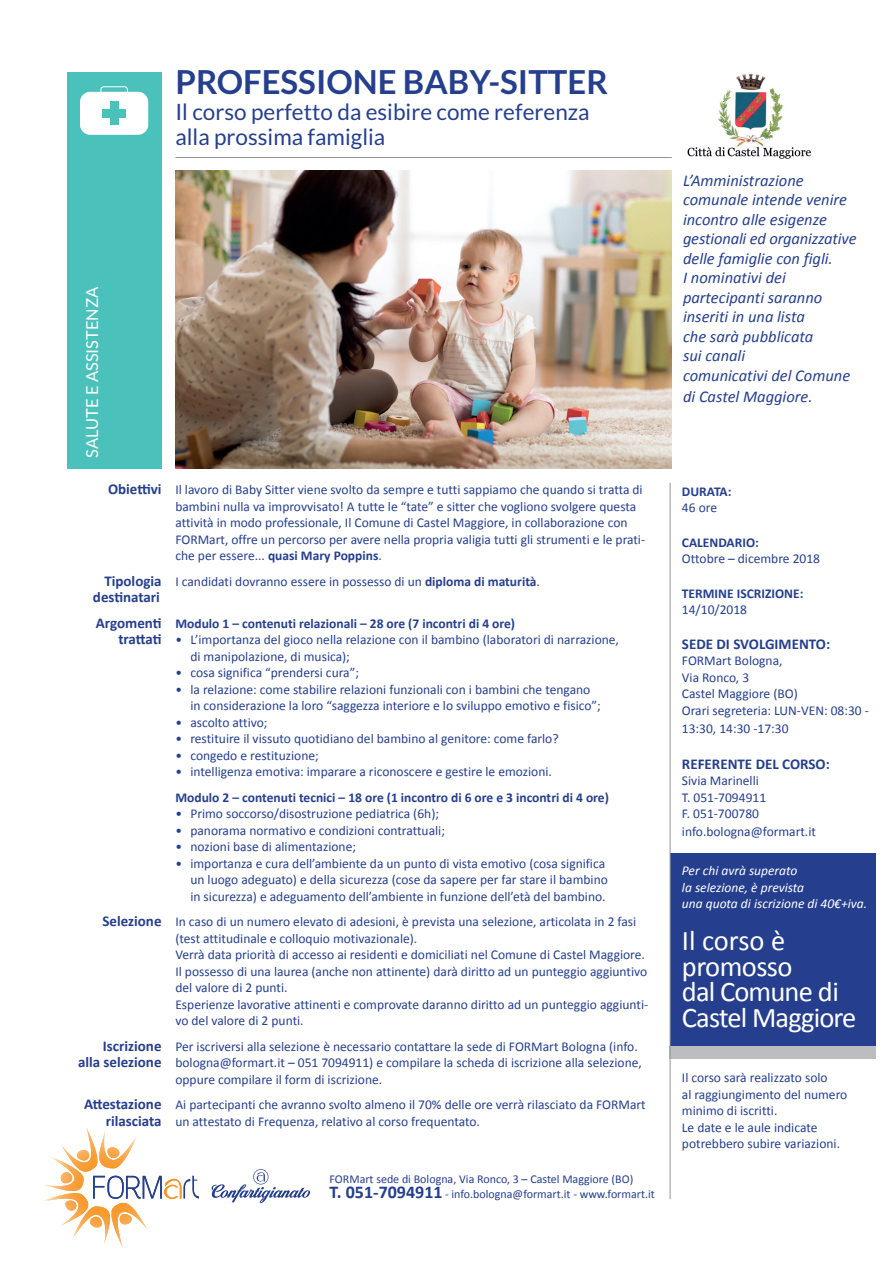
<style>
.page{position:relative;width:893px;height:1263px;background:#fff}
.page>*{position:absolute;margin:0;border:0;box-sizing:border-box;transform-origin:0 0}
.t1{font:700 33px "Lato";color:#253f8e}
.t2{font:28.5px/25.5px "Calibri";letter-spacing:-.03em;color:#fff}
.t3{font:22.5px/25.5px "Lato";color:#253f8e}
.t4{font:italic 16.5px/19.5px "Calibri";color:#253f8e}
.t5{font:16.5px "Lato";color:#fff}
.t6{font:700 15px/16.5px "Calibri";color:#253f8e;text-align:right}
.t7{font:13.5px/16.5px "Calibri";color:#253f8e}
.t8{font:700 13.5px "Calibri";color:#253f8e}
.t9{font:italic 13.5px/16.5px "Calibri";color:#fff}
.t10{font:12px/15px "Calibri";color:#253f8e}
.s1{font-weight:700}
.s2{font-weight:700;font-size:18px}
</style>
<div class="page">
<div style="left:670px;top:854px;width:206px;height:199px;background:#253f8e"></div>
<div style="left:670px;top:1046px;width:206px;height:13px;background:#bcbdc0"></div>
<hr style="left:670px;top:483px;width:1px;height:716px;background:#939598">
<svg style="left:44px;top:1127px;width:155px;height:120px"></svg>
<div style="left:67px;top:72px;width:95px;height:396px;background:#4ac1bb"></div>
<hr style="left:175px;top:157px;width:497px;height:1px;background:#939598">
<img style="left:175px;top:171px;width:497px;height:297px">
<svg style="left:211px;top:1169px;width:99px;height:34px"></svg>
<div style="left:80px;top:92px;width:68px;height:43px;background:#fff;border-radius:10px"></div>
<div style="left:110px;top:101px;width:8px;height:24px;background:#4ac1bb"></div>
<div style="left:102px;top:109px;width:24px;height:8px;background:#4ac1bb"></div>
<svg style="left:100px;top:86px;width:29px;height:6px"></svg>
<img style="left:687px;top:73px;width:124px;height:86px">
<h1 class="t1" style="left:175px;top:63px;width:434px">PROFESSIONE BABY-SITTER</h1>
<h3 class="t3" style="left:175px;top:99px;width:416px">Il corso perfetto da esibire come referenza alla prossima famiglia</h3>
<p class="t5" style="left:83px;top:458px;width:173px;rotate:-90deg">SALUTE E ASSISTENZA</p>
<p class="t6" style="left:108px;top:481px;width:55px">Obiettivi</p>
<p class="t6" style="left:93px;top:572px;width:70px">Tipologia destinatari</p>
<p class="t6" style="left:96px;top:614px;width:67px">Argomenti trattati</p>
<p class="t6" style="left:103px;top:913px;width:61px">Selezione</p>
<p class="t6" style="left:78px;top:1037px;width:85px">Iscrizione alla selezione</p>
<p class="t6" style="left:84px;top:1096px;width:79px">Attestazione rilasciata</p>
<p class="t7" style="left:175px;top:481px;width:471px">Il lavoro di Baby Sitter viene svolto da sempre e tutti sappiamo che quando si tratta di bambini nulla va improvvisato! A tutte le “tate” e sitter che vogliono svolgere questa attività in modo professionale, Il Comune di Castel Maggiore, in collaborazione con FORMart, offre un percorso per avere nella propria valigia tutti gli strumenti e le prati&shy;che per essere... <span class="s1">quasi Mary Poppins</span>.</p>
<p class="t7" style="left:175px;top:573px;width:366px">I candidati dovranno essere in possesso di un <span class="s1">diploma di maturità</span>.</p>
<p class="t8" style="left:175px;top:614px;width:341px">Modulo 1 – contenuti relazionali – 28 ore (7 incontri di 4 ore)</p>
<p class="t7" style="left:190px;top:631px;width:430px;text-indent:-15px">• L’importanza del gioco nella relazione con il bambino (laboratori di narrazione, di manipolazione, di musica);</p>
<p class="t7" style="left:175px;top:664px;width:185px">• cosa significa “prendersi cura”;</p>
<p class="t7" style="left:190px;top:681px;width:412px;text-indent:-15px">• la relazione: come stabilire relazioni funzionali con i bambini che tengano in considerazione la loro “saggezza interiore e lo sviluppo emotivo e fisico”;</p>
<p class="t7" style="left:175px;top:714px;width:94px">• ascolto attivo;</p>
<p class="t7" style="left:175px;top:730px;width:385px">• restituire il vissuto quotidiano del bambino al genitore: come farlo?</p>
<p class="t7" style="left:175px;top:747px;width:145px">• congedo e restituzione;</p>
<p class="t7" style="left:175px;top:763px;width:378px">• intelligenza emotiva: imparare a riconoscere e gestire le emozioni.</p>
<p class="t8" style="left:175px;top:788px;width:435px">Modulo 2 – contenuti tecnici – 18 ore (1 incontro di 6 ore e 3 incontri di 4 ore)</p>
<p class="t7" style="left:175px;top:805px;width:265px">• Primo soccorso/disostruzione pediatrica (6h);</p>
<p class="t7" style="left:175px;top:822px;width:271px">• panorama normativo e condizioni contrattuali;</p>
<p class="t7" style="left:175px;top:838px;width:182px">• nozioni base di alimentazione;</p>
<p class="t7" style="left:190px;top:855px;width:419px;text-indent:-15px">• importanza e cura dell’ambiente da un punto di vista emotivo (cosa significa un luogo adeguato) e della sicurezza (cose da sapere per far stare il bambino in sicurezza) e adeguamento dell’ambiente in funzione dell’età del bambino.</p>
<p class="t7" style="left:175px;top:913px;width:474px">In caso di un numero elevato di adesioni, è prevista una selezione, articolata in 2 fasi (test attitudinale e colloquio motivazionale).<br>Verrà data priorità di accesso ai residenti e domiciliati nel Comune di Castel Maggiore.<br>Il possesso di una laurea (anche non attinente) darà diritto ad un punteggio aggiuntivo del valore di 2 punti.<br>Esperienze lavorative attinenti e comprovate daranno diritto ad un punteggio aggiunti&shy;vo del valore di 2 punti.</p>
<p class="t7" style="left:175px;top:1038px;width:468px">Per iscriversi alla selezione è necessario contattare la sede di FORMart Bologna (info. bologna@formart.it – 051 7094911) e compilare la scheda di iscrizione alla selezione, oppure compilare il form di iscrizione.</p>
<p class="t7" style="left:175px;top:1096px;width:472px">Ai partecipanti che avranno svolto almeno il 70% delle ore verrà rilasciato da FORMart un attestato di Frequenza, relativo al corso frequentato.</p>
<p class="t10" style="left:330px;top:1172px;width:327px">FORMart sede di Bologna, Via Ronco, 3 – Castel Maggiore (BO)<br><span class="s2">T. 051-7094911</span> - info.bologna@formart.it - www.formart.it</p>
<p class="t4" style="left:683px;top:170px;width:175px">L’Amministrazione comunale intende venire incontro alle esigenze gestionali ed organizzative delle famiglie con figli.<br>I nominativi dei partecipanti saranno inseriti in una lista<br>che sarà pubblicata<br>sui canali<br>comunicativi del Comune</p>
<p class="t4" style="left:683px;top:386px;width:131px">di Castel Maggiore.</p>
<p class="t8" style="left:682px;top:482px;width:51px">DURATA:</p>
<p class="t7" style="left:682px;top:499px;width:37px">46 ore</p>
<p class="t8" style="left:682px;top:533px;width:78px">CALENDARIO:</p>
<p class="t7" style="left:682px;top:550px;width:140px">Ottobre – dicembre 2018</p>
<p class="t8" style="left:682px;top:584px;width:123px">TERMINE ISCRIZIONE:</p>
<p class="t7" style="left:682px;top:601px;width:67px">14/10/2018</p>
<p class="t6" style="left:682px;top:635px;width:150px">SEDE DI SVOLGIMENTO:</p>
<p class="t7" style="left:682px;top:652px;width:188px">FORMart Bologna,<br>Via Ronco, 3<br>Castel Maggiore (BO)<br>Orari segreteria: LUN-VEN: 08:30 -</p>
<p class="t7" style="left:682px;top:720px;width:108px">13:30, 14:30 -17:30</p>
<p class="t6" style="left:682px;top:755px;width:149px">REFERENTE DEL CORSO:</p>
<p class="t7" style="left:682px;top:772px;width:86px">Sivia Marinelli<br>T. 051-7094911<br>F. 051-700780</p>
<p class="t7" style="left:682px;top:823px;width:136px">info.bologna@formart.it</p>
<p class="t9" style="left:682px;top:862px;width:187px">Per chi avrà superato<br>la selezione, è prevista<br>una quota di iscrizione di 40€+iva.</p>
<h2 class="t2" style="left:682px;top:928px;width:176px">Il corso è promosso<br>dal Comune di<br>Castel Maggiore</h2>
<p class="t7" style="left:682px;top:1069px;width:167px">Il corso sarà realizzato solo<br>al raggiungimento del numero minimo di iscritti.<br>Le date e le aule indicate potrebbero subire variazioni.</p>
</div>
